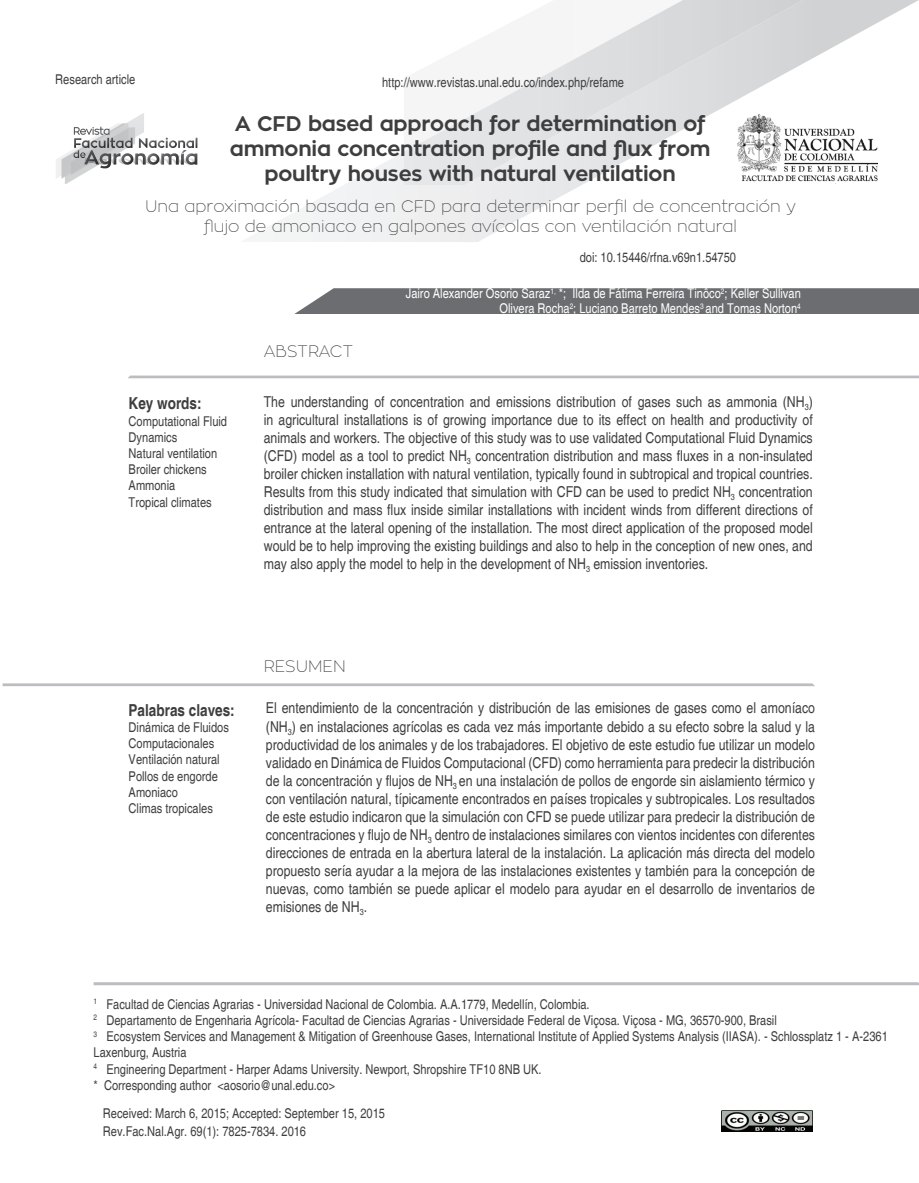
<style>
.page{position:relative;width:919px;height:1183px;background:#fff}
.page>*{position:absolute;margin:0;border:0;box-sizing:border-box;transform-origin:0 0}
.t1{font:700 21px/25.2px "Zona Pro";letter-spacing:-.01em;color:#3e3e3f;text-align:center}
.t2{font:100 16.5px/19.8px "Zona Pro";color:#3e3e3f;text-align:center}
.t3{font:700 condensed 16.5px "Helvetica";color:#3e3e3f}
.t4{font:condensed 15px/18px "Helvetica";color:#3e3e3f;text-align:justify}
.t5{font:condensed 13.5px/16.2px "Helvetica";color:#3e3e3f}
.t6{font:condensed 13.5px/15px "Helvetica";color:#fff;text-align:right}
</style>
<div class="page">
<svg style="left:244px;top:0;width:674px;height:242px"></svg>
<img style="left:404px;top:0;width:398px;height:185px">
<svg style="left:294px;top:288px;width:624px;height:26px;background:#727376"></svg>
<img style="left:721px;top:1110px;width:91px;height:21px">
<img style="left:737px;top:114px;width:140px;height:70px">
<img style="left:56px;top:113px;width:88px;height:71px">
<img style="left:74px;top:127px;width:35px;height:8px">
<img style="left:99px;top:167px;width:12px;height:1px">
<svg style="left:73px;top:137px;width:124px;height:30px"></svg>
<svg style="left:128px;top:375px;width:790px;height:3px;background:#c8c9cb"></svg>
<svg style="left:3px;top:683px;width:812px;height:3px;background:#c5c6c8"></svg>
<hr style="left:94px;top:982px;width:824px;height:2px;background:#c3c4c7">
<p class="t5" style="left:55px;top:71px;width:81px">Research article</p>
<p class="t5" style="left:382px;top:75px;width:243px">http://www.revistas.unal.edu.co/index.php/refame</p>
<h1 class="t1" style="left:230px;top:111px;width:482px">A CFD based approach for determination of ammonia concentration profile and flux from poultry houses with natural ventilation</h1>
<p class="t2" style="left:145px;top:196px;width:652px">Una aproximación basada en CFD para determinar perfil de concentración y flujo de amoniaco en galpones avícolas con ventilación natural</p>
<p class="t5" style="left:579px;top:249px;width:158px">doi: 10.15446/rfna.v69n1.54750</p>
<p class="t3" style="left:129px;top:393px;width:74px">Key words:</p>
<p class="t5" style="left:129px;top:413px;width:100px">Computational Fluid<br>Dynamics<br>Natural ventilation<br>Broiler chickens<br>Ammonia<br>Tropical climates</p>
<p class="t2" style="left:264px;top:341px;width:91px">ABSTRACT</p>
<p class="t6" style="left:406px;top:286px;width:396px">Jairo Alexander Osorio Saraz<sup>1,</sup> *; Ilda de Fátima Ferreira Tinôco<sup>2</sup>; Keller Sullivan<br>Olivera Rocha<sup>2</sup>; Luciano Barreto Mendes<sup>3</sup> and Tomas Norton<sup>4</sup></p>
<p class="t4" style="left:264px;top:392px;width:550px">The understanding of concentration and emissions distribution of gases such as ammonia (NH<sub>3</sub>) in agricultural installations is of growing importance due to its effect on health and productivity of animals and workers. The objective of this study was to use validated Computational Fluid Dynamics (CFD) model as a tool to predict NH<sub>3</sub> concentration distribution and mass fluxes in a non-insulated broiler chicken installation with natural ventilation, typically found in subtropical and tropical countries.<br>Results from this study indicated that simulation with CFD can be used to predict NH<sub>3</sub> concentration distribution and mass flux inside similar installations with incident winds from different directions of entrance at the lateral opening of the installation. The most direct application of the proposed model would be to help improving the existing buildings and also to help in the conception of new ones, and may also apply the model to help in the development of NH<sub>3</sub> emission inventories.</p>
<p class="t3" style="left:129px;top:699px;width:108px">Palabras claves:</p>
<p class="t5" style="left:129px;top:719px;width:102px">Dinámica de Fluidos<br>Computacionales<br>Ventilación natural<br>Pollos de engorde<br>Amoniaco<br>Climas tropicales</p>
<p class="t2" style="left:264px;top:655px;width:83px">RESUMEN</p>
<p class="t4" style="left:266px;top:699px;width:550px">El entendimiento de la concentración y distribución de las emisiones de gases como el amoníaco (NH<sub>3</sub>) en instalaciones agrícolas es cada vez más importante debido a su efecto sobre la salud y la productividad de los animales y de los trabajadores. El objetivo de este estudio fue utilizar un modelo validado en Dinámica de Fluidos Computacional (CFD) como herramienta para predecir la distribución de la concentración y flujos de NH<sub>3</sub> en una instalación de pollos de engorde sin aislamiento térmico y con ventilación natural, típicamente encontrados en países tropicales y subtropicales. Los resultados de este estudio indicaron que la simulación con CFD se puede utilizar para predecir la distribución de concentraciones y flujo de NH<sub>3</sub> dentro de instalaciones similares con vientos incidentes con diferentes direcciones de entrada en la abertura lateral de la instalación. La aplicación más directa del modelo propuesto sería ayudar a la mejora de las instalaciones existentes y también para la concepción de nuevas, como también se puede aplicar el modelo para ayudar en el desarrollo de inventarios de emisiones de NH<sub>3</sub>.</p>
<p class="t5" style="left:94px;top:995px;width:795px"><sup>1</sup> Facultad de Ciencias Agrarias - Universidad Nacional de Colombia. A.A.1779, Medellín, Colombia.<br><sup>2</sup> Departamento de Engenharia Agrícola- Facultad de Ciencias Agrarias - Universidade Federal de Viçosa. Viçosa - MG, 36570-900, Brasil<br><sup>3</sup> Ecosystem Services and Management &amp; Mitigation of Greenhouse Gases, International Institute of Applied Systems Analysis (IIASA). - Schlossplatz 1 - A-2361<br>Laxenburg, Austria<br><sup>4</sup> Engineering Department - Harper Adams University. Newport, Shropshire TF10 8NB UK.<br>* Corresponding author &lt;aosorio@unal.edu.co&gt;</p>
<p class="t5" style="left:103px;top:1103px;width:283px;line-height:18px">Received: March 6, 2015; Accepted: September 15, 2015<br>Rev.Fac.Nal.Agr. 69(1): 7825-7834. 2016</p>
</div>
